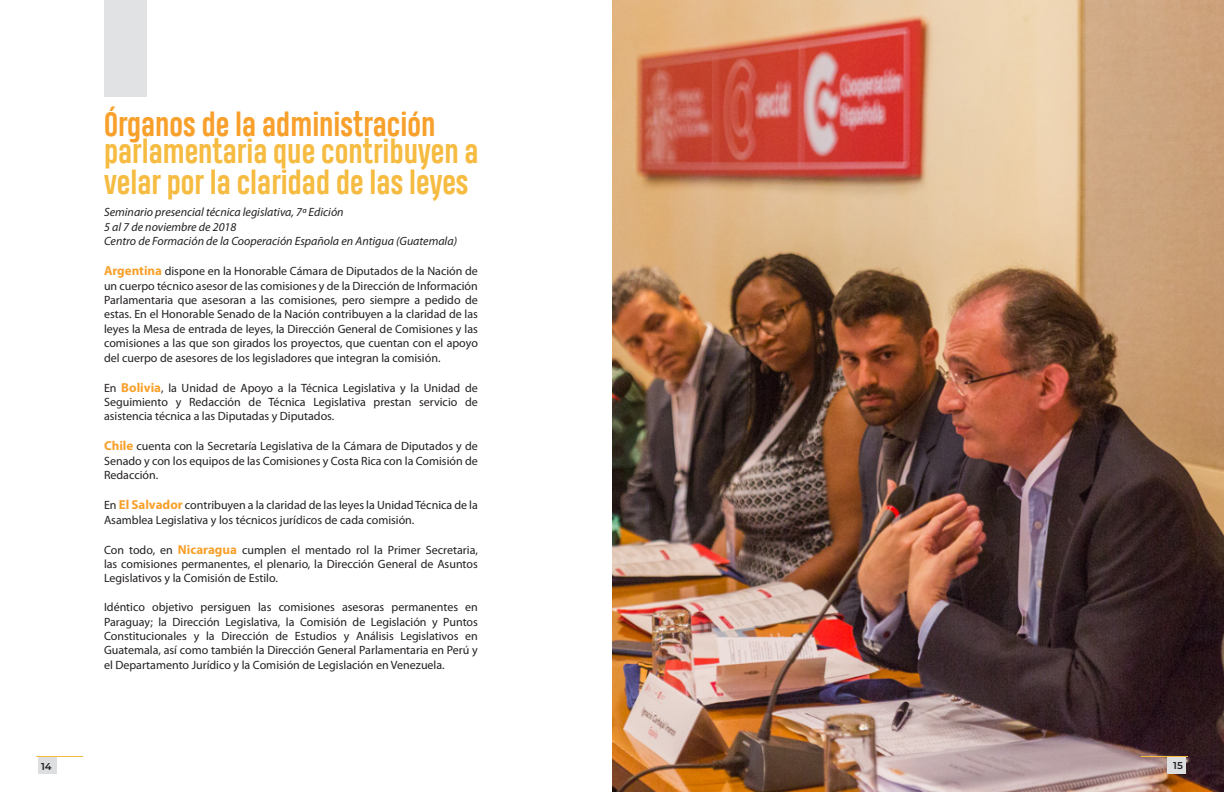
<style>
.page{position:relative;width:1224px;height:792px;background:#fff}
.page>*{position:absolute;margin:0;border:0;box-sizing:border-box;transform-origin:0 0}
.t1{font:700 32px/31px "Heading Pro Trial";color:#f6bb41}
.t2{font:700 32px "Heading Pro Trial";color:#f8a02b}
.t3{font:12px/14.4px "Myriad Pro";color:#231f20;text-align:justify}
.t4{font:italic 12px "Myriad Pro";color:#231f20}
.t5{font:600 10px "Montserrat";color:#231f20}
.s1{font-weight:700;font-size:13px;color:#f8a02b}
</style>
<div class="page">
<div style="left:38px;top:756px;width:19px;height:18px;background:#dddee0"></div>
<hr style="left:36px;top:756px;width:47px;height:1px;background:#f6bb41">
<div style="left:104px;top:0;width:43px;height:96px;background:#e1e2e4"></div>
<img style="left:612px;top:0;width:612px;height:791px">
<div style="left:1167px;top:756px;width:19px;height:18px;background:#dddee0"></div>
<hr style="left:1141px;top:756px;width:47px;height:1px;background:#f6bb41">
<p class="t5" style="left:41px;top:759px;width:12px">14</p>
<p class="t2" style="left:104px;top:105px;width:333px">Órganos de la administración</p>
<p class="t1" style="left:104px;top:140px;width:376px">parlamentaria que contribuyen a velar por la claridad de las leyes</p>
<p class="t4" style="left:104px;top:205px;width:241px">Seminario presencial técnica legislativa, 7ª Edición</p>
<p class="t4" style="left:104px;top:219px;width:134px">5 al 7 de noviembre de 2018</p>
<p class="t4" style="left:104px;top:234px;width:355px">Centro de Formación de la Cooperación Española en Antigua (Guatemala)</p>
<p class="t3" style="left:104px;top:264px;width:375px"><span class="s1">Argentina</span> dispone en la Honorable Cámara de Diputados de la Nación de un cuerpo técnico asesor de las comisiones y de la Dirección de Información Parlamentaria que asesoran a las comisiones, pero siempre a pedido de estas. En el Honorable Senado de la Nación contribuyen a la claridad de las leyes la Mesa de entrada de leyes, la Dirección General de Comisiones y las comisiones a las que son girados los proyectos, que cuentan con el apoyo del cuerpo de asesores de los legisladores que integran la comisión.</p>
<p class="t3" style="left:104px;top:380px;width:375px">En <span class="s1">Bolivia</span>, la Unidad de Apoyo a la Técnica Legislativa y la Unidad de Seguimiento y Redacción de Técnica Legislativa prestan servicio de asistencia técnica a las Diputadas y Diputados.</p>
<p class="t3" style="left:104px;top:439px;width:375px"><span class="s1">Chile</span> cuenta con la Secretaría Legislativa de la Cámara de Diputados y de Senado y con los equipos de las Comisiones y Costa Rica con la Comisión de Redacción.</p>
<p class="t3" style="left:104px;top:498px;width:375px">En <span class="s1">El Salvador</span> contribuyen a la claridad de las leyes la Unidad Técnica de la<br>Asamblea Legislativa y los técnicos jurídicos de cada comisión.</p>
<p class="t3" style="left:104px;top:542px;width:375px">Con todo, en <span class="s1">Nicaragua</span> cumplen el mentado rol la Primer Secretaria, las comisiones permanentes, el plenario, la Dirección General de Asuntos Legislativos y la Comisión de Estilo.</p>
<p class="t3" style="left:104px;top:600px;width:375px">Idéntico objetivo persiguen las comisiones asesoras permanentes en Paraguay; la Dirección Legislativa, la Comisión de Legislación y Puntos Constitucionales y la Dirección de Estudios y Análisis Legislativos en Guatemala, así como también la Dirección General Parlamentaria en Perú y el Departamento Jurídico y la Comisión de Legislación en Venezuela.</p>
<p class="t5" style="left:1173px;top:759px;width:11px">15</p>
</div>
